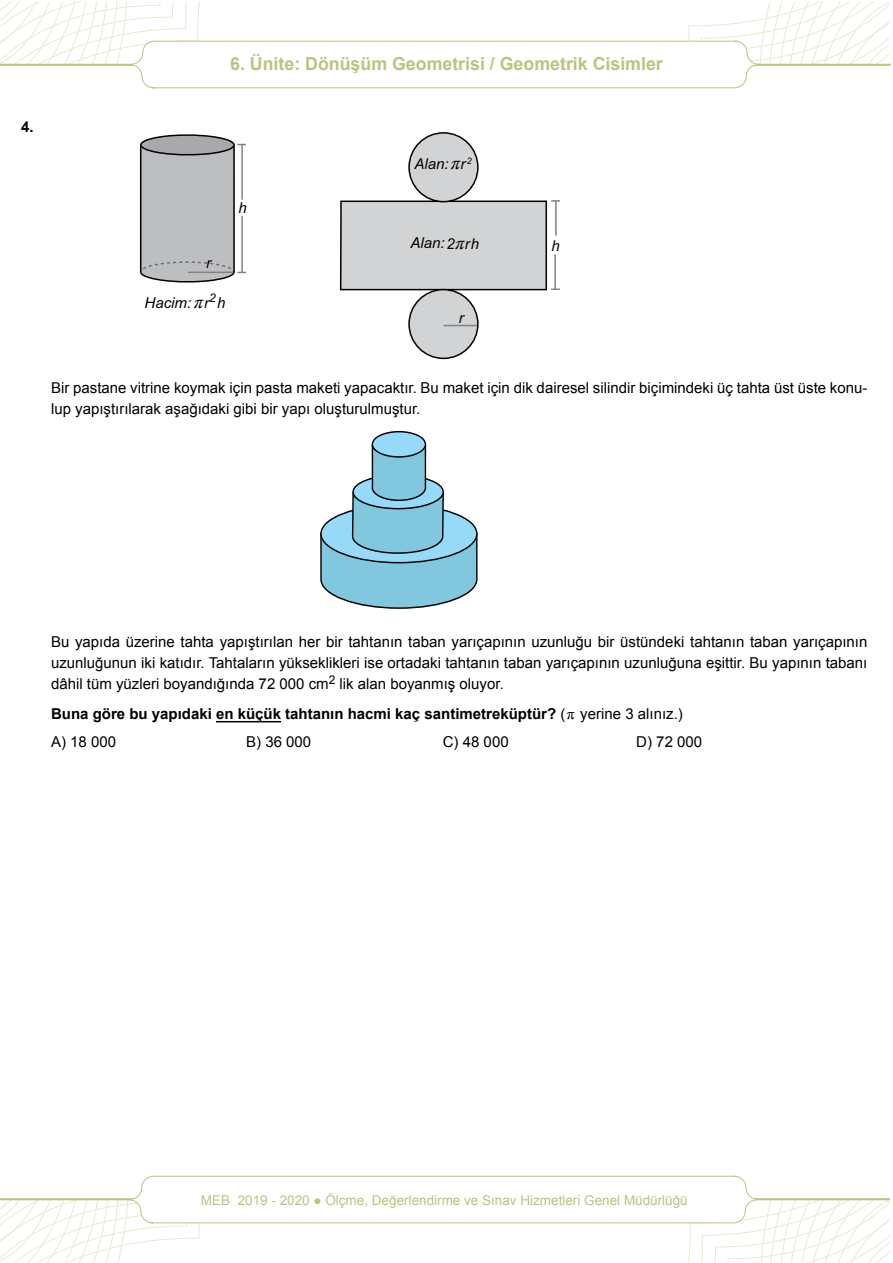
<style>
.page{position:relative;width:893px;height:1263px;background:#fff}
.page>*{position:absolute;margin:0;border:0;box-sizing:border-box;transform-origin:0 0}
.t1{font:700 18px "Arial";color:#b7c580}
.t2{font:15px/21px "Arial";color:#000}
.t3{font:700 15px/28px "Arial";color:#000}
.t4{font:italic 15px "Arial";color:#000}
.t5{font:13.5px "Arial";color:#b7c580}
.s1{font-family:"MM Greek"}
.s2{font-weight:400}
.s3{font-family:"MM Greek";font-weight:400;font-size:12.75px}
</style>
<div class="page">
<svg style="left:0;top:1175px;width:891px;height:87px"></svg>
<svg style="left:0;top:1px;width:891px;height:88px"></svg>
<hr style="left:216px;top:721px;width:65px;height:1px;background:#000">
<svg style="left:140px;top:134px;width:106px;height:149px;background:#b9bbbd"></svg>
<hr style="left:233px;top:146px;width:2px;height:126px;background:#000">
<hr style="left:555px;top:201px;width:2px;height:35px;background:#808285">
<svg style="left:551px;top:200px;width:9px;height:2px"></svg>
<hr style="left:554px;top:254px;width:2px;height:35px;background:#808285">
<svg style="left:551px;top:288px;width:9px;height:2px"></svg>
<div style="left:341px;top:201px;width:205px;height:89px;background:#d1d3d4"></div>
<div style="left:340px;top:201px;width:207px;height:89px;border:2px solid #000"></div>
<div style="left:409px;top:133px;width:69px;height:69px;background:#d1d3d4;border-radius:50%"></div>
<div style="left:408px;top:132px;width:71px;height:70px;border:2px solid #000;border-radius:50%"></div>
<div style="left:409px;top:290px;width:69px;height:68px;background:#d1d3d4;border-radius:50%"></div>
<div style="left:408px;top:289px;width:71px;height:70px;border:2px solid #000;border-radius:50%"></div>
<hr style="left:443px;top:325px;width:34px;height:1px;background:#808285">
<svg style="left:320px;top:443px;width:157px;height:166px"></svg>
<div style="left:372px;top:432px;width:53px;height:25px;background:#97daf7;border-radius:50%"></div>
<div style="left:372px;top:431px;width:54px;height:27px;border:1px solid #000;border-radius:50%"></div>
<p class="t3" style="left:21px;top:113px;width:14px">4.</p>
<p class="t1" style="left:230px;top:52px;width:434px">6. Ünite: Dönüşüm Geometrisi / Geometrik Cisimler</p>
<p class="t4" style="left:239px;top:198px;width:10px">h</p>
<p class="t4" style="left:206px;top:253px;width:6px">r</p>
<p class="t4" style="left:145px;top:293px;width:83px">Hacim: <span class="s1">r</span>r h<sup>2</sup></p>
<p class="t4" style="left:414px;top:154px;width:59px">Alan:<span class="s1">r</span>r <sup>2</sup></p>
<p class="t4" style="left:410px;top:233px;width:70px">Alan:2<span class="s1">r</span>rh</p>
<p class="t4" style="left:459px;top:308px;width:6px">r</p>
<p class="t4" style="left:552px;top:236px;width:10px">h</p>
<p class="t2" style="left:51px;top:377px;width:818px">Bir pastane vitrine koymak için pasta maketi yapacaktır. Bu maket için dik dairesel silindir biçimindeki üç tahta üst üste konu&shy;lup yapıştırılarak aşağıdaki gibi bir yapı oluşturulmuştur.</p>
<p class="t2" style="left:51px;top:632px;width:818px;text-align:justify">Bu yapıda üzerine tahta yapıştırılan her bir tahtanın taban yarıçapının uzunluğu bir üstündeki tahtanın taban yarıçapının uzunluğunun iki katıdır. Tahtaların yükseklikleri ise ortadaki tahtanın taban yarıçapının uzunluğuna eşittir. Bu yapının tabanı dâhil tüm yüzleri boyandığında 72 000 cm<sup>2</sup> lik alan boyanmış oluyor.</p>
<p class="t3" style="left:51px;top:700px;width:633px">Buna göre bu yapıdaki en küçük tahtanın hacmi kaç santimetreküptür? <span class="s2">(</span><span class="s3">r</span> <span class="s2">yerine 3 alınız.)<br>A) 18 000</span></p>
<p class="t2" style="left:246px;top:731px;width:67px">B) 36 000</p>
<p class="t2" style="left:443px;top:731px;width:67px">C) 48 000</p>
<p class="t2" style="left:636px;top:731px;width:67px">D) 72 000</p>
<p class="t5" style="left:201px;top:1191px;width:488px">MEB 2019 - 2020 ● Ölçme, Değerlendirme ve Sınav Hizmetleri Genel Müdürlüğü</p>
</div>
